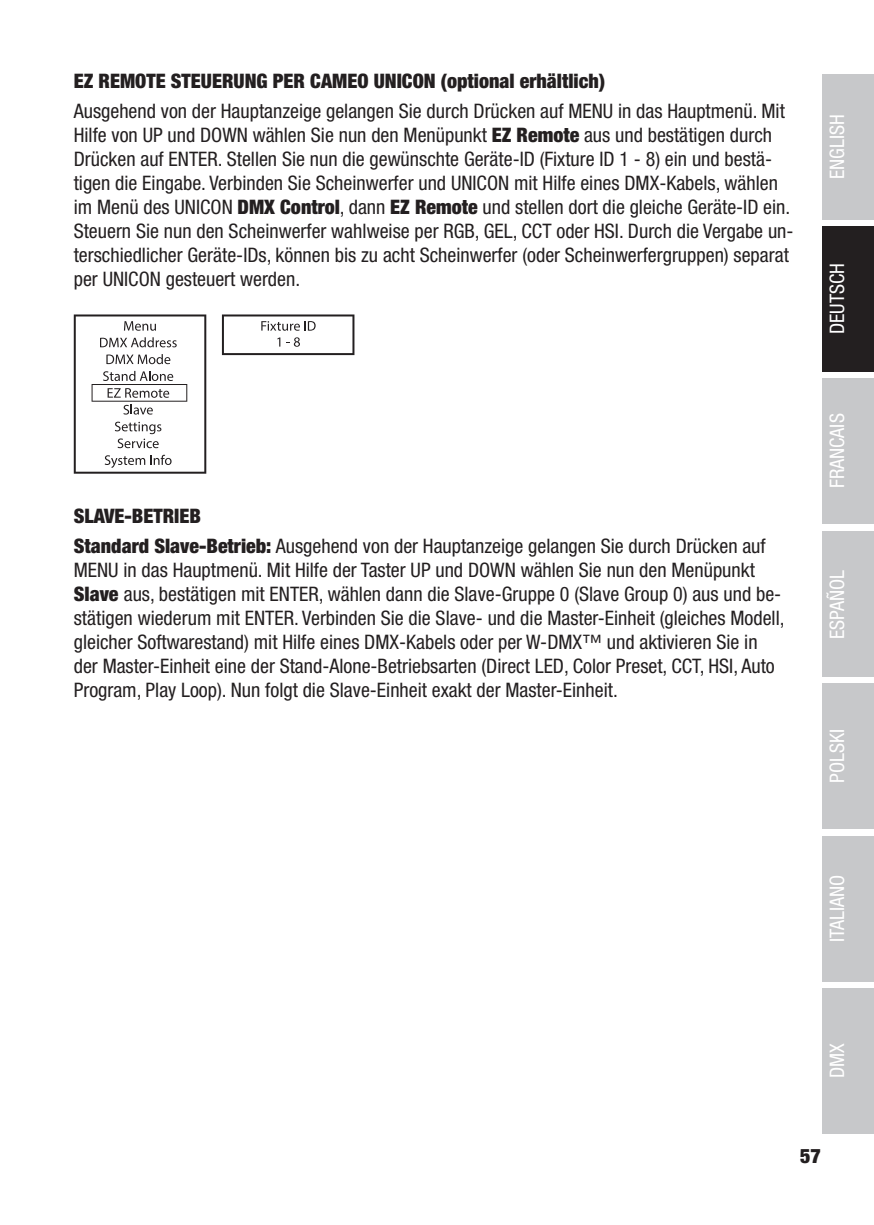
<style>
.page{position:relative;width:874px;height:1225px;background:#fff}
.page>*{position:absolute;margin:0;border:0;box-sizing:border-box;transform-origin:0 0}
.t1{font:condensed 20px/24px "Helvetica Neue LT Pro";color:#231f20}
.t2{font:900 condensed 20px "Helvetica Neue LT Pro";color:#231f20}
.t3{font:condensed 20px "Helvetica Neue LT Std";color:#fff}
.t4{font:900 condensed 20px "Helvetica Neue LT Std";color:#231f20}
.s1{font-weight:900}
</style>
<div class="page">
<div style="left:821px;top:988px;width:52px;height:146px;background:#c7c8ca"></div>
<div style="left:821px;top:74px;width:52px;height:145px;background:#c7c8ca"></div>
<div style="left:821px;top:226px;width:52px;height:145px;background:#231f20"></div>
<div style="left:821px;top:378px;width:52px;height:146px;background:#c7c8ca"></div>
<div style="left:821px;top:531px;width:52px;height:146px;background:#c7c8ca"></div>
<div style="left:821px;top:683px;width:52px;height:146px;background:#c7c8ca"></div>
<div style="left:821px;top:836px;width:52px;height:145px;background:#c7c8ca"></div>
<svg style="left:222px;top:314px;width:132px;height:41px"></svg>
<svg style="left:74px;top:314px;width:132px;height:160px"></svg>
<p class="t2" style="left:74px;top:69px;width:532px">EZ REMOTE STEUERUNG PER CAMEO UNICON (optional erhältlich)</p>
<p class="t1" style="left:74px;top:98px;width:721px">Ausgehend von der Hauptanzeige gelangen Sie durch Drücken auf MENU in das Hauptmenü. Mit Hilfe von UP und DOWN wählen Sie nun den Menüpunkt <span class="s1">EZ Remote</span> aus und bestätigen durch Drücken auf ENTER. Stellen Sie nun die gewünschte Geräte-ID (Fixture ID 1 - 8) ein und bestä&shy;tigen die Eingabe. Verbinden Sie Scheinwerfer und UNICON mit Hilfe eines DMX-Kabels, wählen im Menü des UNICON <span class="s1">DMX Control</span>, dann <span class="s1">EZ Remote</span> und stellen dort die gleiche Geräte-ID ein.<br>Steuern Sie nun den Scheinwerfer wahlweise per RGB, GEL, CCT oder HSI. Durch die Vergabe un&shy;terschiedlicher Geräte-IDs, können bis zu acht Scheinwerfer (oder Scheinwerfergruppen) separat per UNICON gesteuert werden.</p>
<p class="t1" style="left:74px;top:501px;width:693px;line-height:29.6px"><span class="s1">SLAVE-BETRIEB<br>Standard Slave-Betrieb:</span> Ausgehend von der Hauptanzeige gelangen Sie durch Drücken auf</p>
<p class="t1" style="left:74px;top:557px;width:712px">MENU in das Hauptmenü. Mit Hilfe der Taster UP und DOWN wählen Sie nun den Menüpunkt <span class="s1">Slave</span> aus, bestätigen mit ENTER, wählen dann die Slave-Gruppe 0 (Slave Group 0) aus und be&shy;stätigen wiederum mit ENTER. Verbinden Sie die Slave- und die Master-Einheit (gleiches Modell, gleicher Softwarestand) mit Hilfe eines DMX-Kabels oder per W-DMX™ und aktivieren Sie in der Master-Einheit eine der Stand-Alone-Betriebsarten (Direct LED, Color Preset, CCT, HSI, Auto Program, Play Loop). Nun folgt die Slave-Einheit exakt der Master-Einheit.</p>
<p class="t3" style="left:824px;top:179px;width:66px;rotate:-90deg">ENGLISH</p>
<p class="t3" style="left:824px;top:334px;width:73px;rotate:-90deg">DEUTSCH</p>
<p class="t3" style="left:824px;top:488px;width:76px;rotate:-90deg">FRANCAIS</p>
<p class="t3" style="left:825px;top:639px;width:71px;rotate:-90deg">ESPAÑOL</p>
<p class="t3" style="left:825px;top:783px;width:55px;rotate:-90deg">POLSKI</p>
<p class="t3" style="left:825px;top:942px;width:69px;rotate:-90deg">ITALIANO</p>
<p class="t3" style="left:825px;top:1078px;width:36px;rotate:-90deg">DMX</p>
<p class="t4" style="left:799px;top:1143px;width:22px">57</p>
</div>
